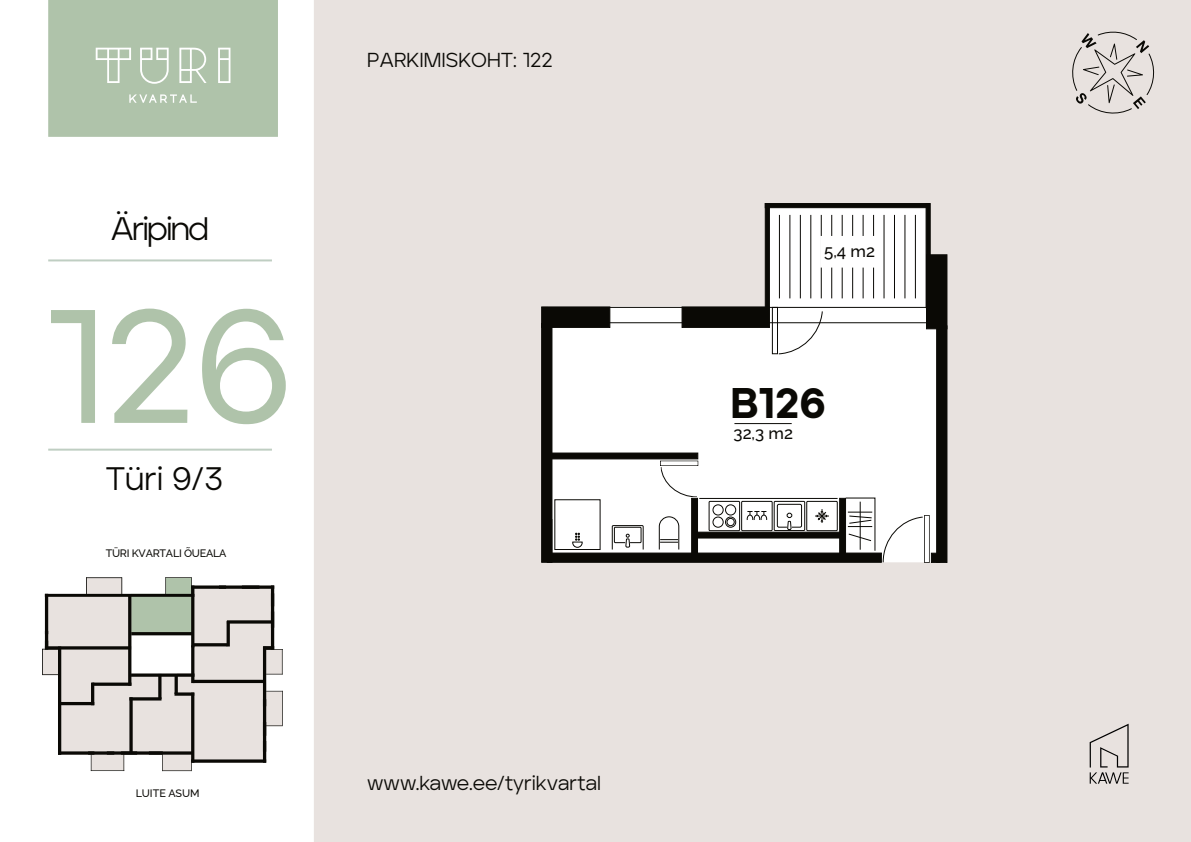
<style>
.page{position:relative;width:1191px;height:842px;background:#fff}
.page>*{position:absolute;margin:0;border:0;box-sizing:border-box;transform-origin:0 0}
.t1{font:500 161.2px "Aventa";color:#afc3aa}
.t2{font:900 42.6px "Aventa";color:#0a0905}
.t3{font:32.4px "Aventa";letter-spacing:-.06em;color:#0a0905}
.t4{font:20.1px "Aventa";color:#0a0905}
.t5{font:500 16.8px "Raleway";color:#0a0905}
.t6{font:500 10.8px "Raleway";letter-spacing:-.025em;color:#0a0905}
.t7{font:500 10.8px "Raleway";color:#0a0905}
</style>
<div class="page">
<div style="left:314px;top:0;width:877px;height:842px;background:#e8e2df"></div>
<svg style="left:1072px;top:31px;width:83px;height:83px"></svg>
<div style="left:48px;top:0;width:230px;height:137px;background:#afc3aa"></div>
<svg style="left:129px;top:94px;width:68px;height:9px"></svg>
<svg style="left:179px;top:48px;width:28px;height:35px"></svg>
<svg style="left:96px;top:48px;width:35px;height:35px"></svg>
<svg style="left:140px;top:48px;width:29px;height:36px"></svg>
<svg style="left:218px;top:48px;width:12px;height:35px"></svg>
<svg style="left:48px;top:259px;width:224px;height:3px"></svg>
<svg style="left:48px;top:448px;width:224px;height:3px"></svg>
<svg style="left:42px;top:577px;width:241px;height:194px"></svg>
<svg style="left:1089px;top:724px;width:39px;height:60px"></svg>
<svg style="left:548px;top:207px;width:398px;height:355px;fill:#fff"></svg>
<svg style="left:779px;top:214px;width:1px;height:85px"></svg>
<svg style="left:789px;top:214px;width:1px;height:85px"></svg>
<svg style="left:800px;top:214px;width:1px;height:85px"></svg>
<svg style="left:810px;top:214px;width:1px;height:85px"></svg>
<svg style="left:821px;top:214px;width:1px;height:85px"></svg>
<svg style="left:831px;top:214px;width:1px;height:85px"></svg>
<svg style="left:841px;top:214px;width:1px;height:85px"></svg>
<svg style="left:852px;top:214px;width:1px;height:85px"></svg>
<svg style="left:862px;top:214px;width:1px;height:85px"></svg>
<svg style="left:873px;top:214px;width:1px;height:85px"></svg>
<svg style="left:883px;top:214px;width:1px;height:85px"></svg>
<svg style="left:894px;top:214px;width:1px;height:85px"></svg>
<svg style="left:904px;top:214px;width:1px;height:85px"></svg>
<svg style="left:915px;top:214px;width:1px;height:85px"></svg>
<svg style="left:612px;top:525px;width:31px;height:25px"></svg>
<svg style="left:845px;top:498px;width:30px;height:53px;background:#d7d6d6"></svg>
<svg style="left:572px;top:533px;width:10px;height:15px"></svg>
<div style="left:820px;top:236px;width:60px;height:32px;background:#fff"></div>
<svg style="left:882px;top:516px;width:41px;height:47px;background:#f6f6f5"></svg>
<svg style="left:659px;top:467px;width:179px;height:83px;background:#e8e8e7"></svg>
<div style="left:542px;top:307px;width:395px;height:16px;border:1px solid #0a0905"></div>
<div style="left:772px;top:307px;width:5px;height:47px;border:1px solid #0a0905"></div>
<svg style="left:778px;top:311px;width:45px;height:43px;background:#f0f0f0"></svg>
<div style="left:691px;top:498px;width:6px;height:58px;background:#0a0905"></div>
<div style="left:691px;top:498px;width:7px;height:58px;border:1px solid #0a0905"></div>
<div style="left:839px;top:498px;width:6px;height:58px;background:#0a0905"></div>
<div style="left:839px;top:498px;width:6px;height:58px;border:1px solid #0a0905"></div>
<div style="left:550px;top:453px;width:148px;height:6px;background:#0a0905"></div>
<div style="left:696px;top:532px;width:148px;height:6px;background:#0a0905"></div>
<div style="left:696px;top:532px;width:148px;height:6px;border:1px solid #0a0905"></div>
<div style="left:682px;top:307px;width:87px;height:20px;background:#0a0905"></div>
<div style="left:682px;top:307px;width:87px;height:21px;border:1px solid #0a0905"></div>
<div style="left:541px;top:307px;width:69px;height:20px;background:#0a0905"></div>
<div style="left:541px;top:307px;width:69px;height:21px;border:1px solid #0a0905"></div>
<div style="left:936px;top:326px;width:11px;height:236px;background:#0a0905"></div>
<div style="left:936px;top:326px;width:11px;height:237px;border:1px solid #0a0905"></div>
<div style="left:926px;top:255px;width:21px;height:74px;background:#0a0905"></div>
<hr style="left:926px;top:204px;width:4px;height:104px;background:#0a0905">
<div style="left:925px;top:203px;width:5px;height:105px;border:1px solid #0a0905"></div>
<div style="left:765px;top:203px;width:4px;height:105px;border:1px solid #0a0905"></div>
<hr style="left:765px;top:204px;width:164px;height:4px;background:#0a0905">
<div style="left:765px;top:203px;width:164px;height:5px;border:1px solid #0a0905"></div>
<div style="left:547px;top:553px;width:334px;height:9px;background:#0a0905"></div>
<div style="left:931px;top:553px;width:8px;height:9px;background:#0a0905"></div>
<div style="left:931px;top:553px;width:9px;height:10px;border:1px solid #0a0905"></div>
<div style="left:541px;top:323px;width:11px;height:239px;background:#0a0905"></div>
<div style="left:541px;top:323px;width:11px;height:239px;border:1px solid #0a0905"></div>
<svg style="left:734px;top:423px;width:58px;height:1px"></svg>
<h3 class="t3" style="left:110px;top:208px;width:100px">Äripind</h3>
<h1 class="t1" style="left:43px;top:268px;width:250px">126</h1>
<h3 class="t3" style="left:105px;top:458px;width:119px">Türi 9/3</h3>
<p class="t6" style="left:106px;top:544px;width:122px">TÜRI KVARTALI ÕUEALA</p>
<p class="t4" style="left:367px;top:48px;width:187px">PARKIMISKOHT: 122</p>
<p class="t7" style="left:136px;top:785px;width:65px">LUITE ASUM</p>
<p class="t4" style="left:367px;top:770px;width:235px">www.kawe.ee/tyrikvartal</p>
<p class="t5" style="left:824px;top:237px;width:52px">5,4 m2</p>
<h2 class="t2" style="left:730px;top:377px;width:97px">B126</h2>
<p class="t5" style="left:733px;top:419px;width:61px">32,3 m2</p>
</div>
